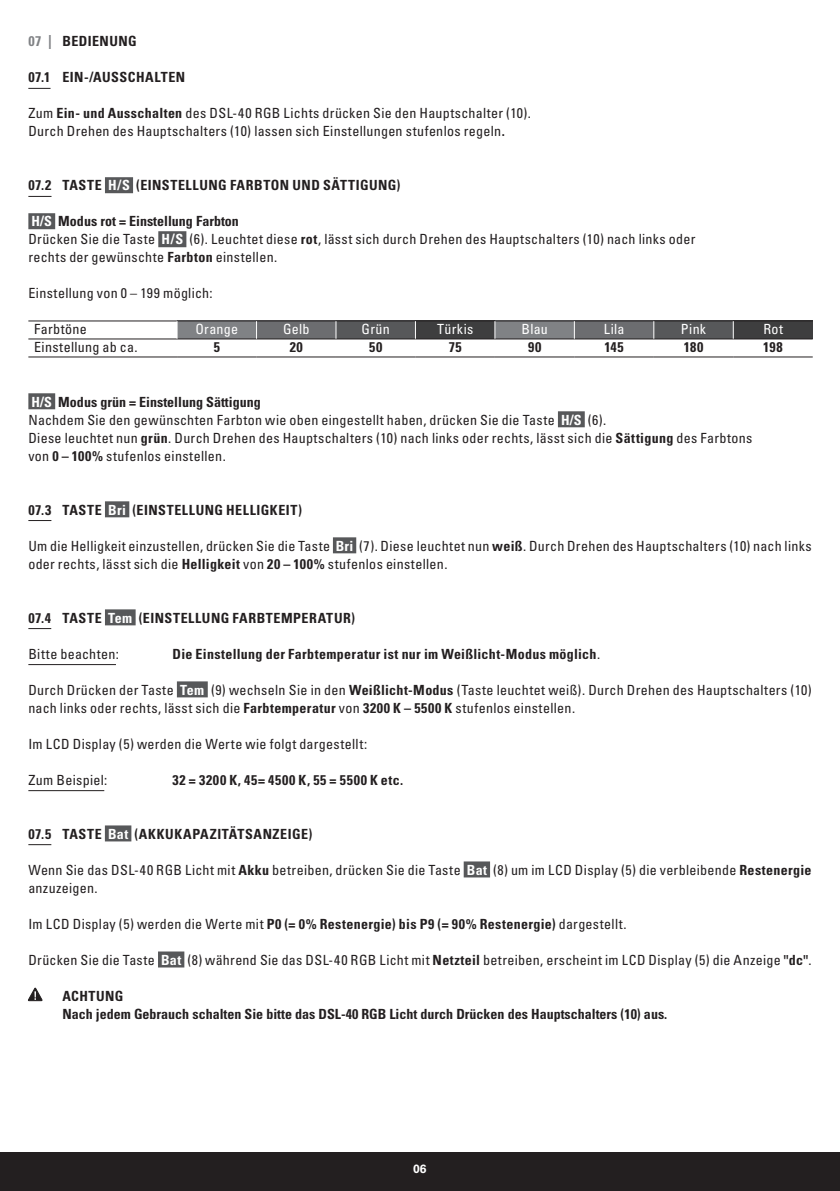
<style>
.page{position:relative;width:840px;height:1191px;background:#fff}
.page>*{position:absolute;margin:0;border:0;box-sizing:border-box;transform-origin:0 0}
.t1{font:condensed 14px/18px "Univers LTCYR 57";letter-spacing:.02em;color:#231f20}
.t2{font:14px "Univers LTCYR 67 Bold Cond";letter-spacing:.025em;color:#231f20}
.t3{font:14px/18px "Univers LTCYR 67 Bold Cond";color:#231f20}
.t4{font:condensed 14px "Univers LTCYR 57";letter-spacing:.025em;color:#fff}
.t5{font:14px "Univers LTCYR 67 Bold Cond";letter-spacing:.055em;color:#231f20}
.t6{font:700 12px "Univers LTCYR 65";color:#fff}
.s1{color:#808285}
.s2{font-family:"Univers LTCYR 67 Bold Cond";font-stretch:normal}
.s3{color:#fff}
.s4{font-family:"Univers LTCYR 67 Bold Cond";font-stretch:normal;color:#fff}
.s5{font-family:"Univers LTCYR 57";font-stretch:condensed}
</style>
<div class="page">
<div style="left:0;top:1152px;width:839px;height:39px;background:#231f20"></div>
<svg style="left:28px;top:88px;width:22px;height:1px"></svg>
<svg style="left:28px;top:196px;width:23px;height:1px"></svg>
<div style="left:105px;top:177px;width:28px;height:16px;background:#57585a"></div>
<div style="left:28px;top:213px;width:27px;height:16px;background:#57585a"></div>
<div style="left:158px;top:231px;width:28px;height:16px;background:#57585a"></div>
<div style="left:28px;top:393px;width:27px;height:16px;background:#57585a"></div>
<div style="left:557px;top:411px;width:27px;height:16px;background:#57585a"></div>
<svg style="left:28px;top:520px;width:23px;height:1px"></svg>
<div style="left:105px;top:501px;width:24px;height:16px;background:#57585a"></div>
<div style="left:333px;top:537px;width:23px;height:16px;background:#57585a"></div>
<svg style="left:28px;top:628px;width:23px;height:1px"></svg>
<div style="left:105px;top:609px;width:30px;height:16px;background:#57585a"></div>
<hr style="left:28px;top:664px;width:88px;height:1px;background:#231f20">
<div style="left:177px;top:681px;width:31px;height:16px;background:#57585a"></div>
<hr style="left:28px;top:790px;width:76px;height:1px;background:#231f20">
<svg style="left:28px;top:844px;width:23px;height:1px"></svg>
<div style="left:105px;top:825px;width:26px;height:16px;background:#57585a"></div>
<div style="left:463px;top:861px;width:27px;height:16px;background:#57585a"></div>
<div style="left:158px;top:951px;width:26px;height:16px;background:#57585a"></div>
<svg style="left:28px;top:987px;width:14px;height:13px"></svg>
<div style="left:177px;top:321px;width:79px;height:18px;background:#808285"></div>
<div style="left:256px;top:321px;width:80px;height:18px;background:#6c6d70"></div>
<div style="left:336px;top:321px;width:79px;height:18px;background:#57585a"></div>
<div style="left:415px;top:321px;width:79px;height:18px;background:#3e3e3f"></div>
<div style="left:494px;top:321px;width:80px;height:18px;background:#808285"></div>
<div style="left:574px;top:321px;width:79px;height:18px;background:#6c6d70"></div>
<div style="left:653px;top:321px;width:79px;height:18px;background:#57585a"></div>
<div style="left:732px;top:321px;width:80px;height:18px;background:#3e3e3f"></div>
<hr style="left:28px;top:321px;width:149px;height:1px;background:#231f20">
<hr style="left:177px;top:321px;width:79px;height:1px;background:#231f20">
<hr style="left:256px;top:321px;width:80px;height:1px;background:#231f20">
<hr style="left:336px;top:321px;width:79px;height:1px;background:#231f20">
<hr style="left:415px;top:321px;width:79px;height:1px;background:#231f20">
<hr style="left:494px;top:321px;width:80px;height:1px;background:#231f20">
<hr style="left:574px;top:321px;width:79px;height:1px;background:#231f20">
<hr style="left:653px;top:321px;width:79px;height:1px;background:#231f20">
<hr style="left:732px;top:321px;width:80px;height:1px;background:#231f20">
<hr style="left:28px;top:339px;width:149px;height:1px;background:#231f20">
<hr style="left:177px;top:339px;width:79px;height:1px;background:#231f20">
<hr style="left:256px;top:339px;width:80px;height:1px;background:#231f20">
<hr style="left:336px;top:339px;width:79px;height:1px;background:#231f20">
<hr style="left:415px;top:339px;width:79px;height:1px;background:#231f20">
<hr style="left:494px;top:339px;width:80px;height:1px;background:#231f20">
<hr style="left:574px;top:339px;width:79px;height:1px;background:#231f20">
<hr style="left:653px;top:339px;width:79px;height:1px;background:#231f20">
<hr style="left:732px;top:339px;width:80px;height:1px;background:#231f20">
<hr style="left:28px;top:357px;width:149px;height:1px;background:#231f20">
<hr style="left:177px;top:357px;width:79px;height:1px;background:#231f20">
<hr style="left:256px;top:357px;width:80px;height:1px;background:#231f20">
<hr style="left:336px;top:357px;width:79px;height:1px;background:#231f20">
<hr style="left:415px;top:357px;width:79px;height:1px;background:#231f20">
<hr style="left:494px;top:357px;width:80px;height:1px;background:#231f20">
<hr style="left:574px;top:357px;width:79px;height:1px;background:#231f20">
<hr style="left:653px;top:357px;width:79px;height:1px;background:#231f20">
<hr style="left:732px;top:357px;width:80px;height:1px;background:#231f20">
<svg style="left:256px;top:321px;width:1px;height:18px"></svg>
<svg style="left:335px;top:321px;width:1px;height:18px"></svg>
<svg style="left:415px;top:321px;width:1px;height:18px"></svg>
<svg style="left:573px;top:321px;width:1px;height:18px"></svg>
<svg style="left:653px;top:321px;width:1px;height:18px"></svg>
<svg style="left:732px;top:321px;width:1px;height:18px"></svg>
<svg style="left:494px;top:321px;width:1px;height:17px"></svg>
<p class="t2" style="left:28px;top:33px;width:110px"><span class="s1">07 |</span> BEDIENUNG</p>
<p class="t2" style="left:28px;top:69px;width:158px">07.1 EIN-/AUSSCHALTEN</p>
<p class="t1" style="left:28px;top:104px;width:503px">Zum <span class="s2">Ein- und Ausschalten</span> des DSL-40 RGB Lichts drücken Sie den Hauptschalter (10).<br>Durch Drehen des Hauptschalters (10) lassen sich Einstellungen stufenlos regeln<span class="s2">.</span></p>
<p class="t2" style="left:28px;top:177px;width:373px">07.2 TASTE <span class="s3">H/S</span> (EINSTELLUNG FARBTON UND SÄTTIGUNG)</p>
<p class="t3" style="left:32px;top:212px;width:209px"><span class="s3">H/S</span> Modus rot = Einstellung Farbton</p>
<p class="t1" style="left:28px;top:230px;width:668px">Drücken Sie die Taste <span class="s4">H/S</span> (6). Leuchtet diese <span class="s2">rot</span>, lässt sich durch Drehen des Hauptschalters (10) nach links oder rechts der gewünschte <span class="s2">Farbton</span> einstellen.</p>
<p class="t1" style="left:28px;top:284px;width:186px">Einstellung von 0 – 199 möglich:</p>
<p class="t1" style="left:34px;top:320px;width:54px">Farbtöne</p>
<p class="t4" style="left:195px;top:321px;width:44px">Orange</p>
<p class="t4" style="left:283px;top:321px;width:28px">Gelb</p>
<p class="t4" style="left:361px;top:321px;width:30px">Grün</p>
<p class="t4" style="left:437px;top:321px;width:38px">Türkis</p>
<p class="t4" style="left:521px;top:321px;width:28px">Blau</p>
<p class="t4" style="left:603px;top:321px;width:22px">Lila</p>
<p class="t4" style="left:680px;top:321px;width:27px">Pink</p>
<p class="t4" style="left:763px;top:321px;width:21px">Rot</p>
<p class="t1" style="left:34px;top:338px;width:105px">Einstellung ab ca.</p>
<p class="t2" style="left:213px;top:339px;width:8px">5</p>
<p class="t2" style="left:289px;top:339px;width:15px">20</p>
<p class="t2" style="left:369px;top:339px;width:15px">50</p>
<p class="t2" style="left:448px;top:339px;width:14px">75</p>
<p class="t2" style="left:527px;top:339px;width:15px">90</p>
<p class="t2" style="left:604px;top:339px;width:21px">145</p>
<p class="t2" style="left:683px;top:339px;width:21px">180</p>
<p class="t2" style="left:762px;top:339px;width:21px">198</p>
<p class="t3" style="left:32px;top:392px;width:230px"><span class="s3">H/S</span> Modus grün = Einstellung Sättigung</p>
<p class="t1" style="left:28px;top:410px;width:725px">Nachdem Sie den gewünschten Farbton wie oben eingestellt haben, drücken Sie die Taste <span class="s4">H/S</span> (6).<br>Diese leuchtet nun <span class="s2">grün</span>. Durch Drehen des Hauptschalters (10) nach links oder rechts, lässt sich die <span class="s2">Sättigung</span> des Farbtons von <span class="s2">0 – 100%</span> stufenlos einstellen.</p>
<p class="t2" style="left:28px;top:501px;width:275px">07.3 TASTE <span class="s3">Bri</span> (EINSTELLUNG HELLIGKEIT)</p>
<p class="t1" style="left:28px;top:536px;width:784px">Um die Helligkeit einzustellen, drücken Sie die Taste <span class="s4">Bri</span> (7). Diese leuchtet nun <span class="s2">weiß</span>. Durch Drehen des Hauptschalters (10) nach links oder rechts, lässt sich die <span class="s2">Helligkeit</span> von <span class="s2">20 – 100%</span> stufenlos einstellen.</p>
<p class="t2" style="left:28px;top:609px;width:328px">07.4 TASTE <span class="s3">Tem</span> (EINSTELLUNG FARBTEMPERATUR)</p>
<p class="t1" style="left:28px;top:644px;width:92px">Bitte beachten:</p>
<p class="t2" style="left:172px;top:645px;width:429px">Die Einstellung der Farbtemperatur ist nur im Weißlicht-Modus möglich<span class="s5">.</span></p>
<p class="t1" style="left:28px;top:680px;width:784px">Durch Drücken der Taste <span class="s4">Tem</span> (9) wechseln Sie in den <span class="s2">Weißlicht-Modus</span> (Taste leuchtet weiß). Durch Drehen des Hauptschalters (10) nach links oder rechts, lässt sich die <span class="s2">Farbtemperatur</span> von <span class="s2">3200 K – 5500 K</span> stufenlos einstellen.</p>
<p class="t1" style="left:28px;top:734px;width:340px">Im LCD Display (5) werden die Werte wie folgt dargestellt:</p>
<p class="t1" style="left:28px;top:770px;width:80px">Zum Beispiel:</p>
<p class="t5" style="left:172px;top:771px;width:232px">32 = 3200 K, 45= 4500 K, 55 = 5500 K etc.</p>
<p class="t2" style="left:28px;top:825px;width:285px">07.5 TASTE <span class="s3">Bat</span> (AKKUKAPAZITÄTSANZEIGE)</p>
<p class="t1" style="left:28px;top:860px;width:784px">Wenn Sie das DSL-40 RGB Licht mit <span class="s2">Akku</span> betreiben, drücken Sie die Taste <span class="s4">Bat</span> (8) um im LCD Display (5) die verbleibende <span class="s2">Restenergie </span>anzuzeigen.</p>
<p class="t1" style="left:28px;top:914px;width:599px">Im LCD Display (5) werden die Werte mit <span class="s2">P0 (= 0% Restenergie) bis P9 (= 90% Restenergie)</span> dargestellt.</p>
<p class="t1" style="left:28px;top:950px;width:784px">Drücken Sie die Taste <span class="s4">Bat</span> (8) während Sie das DSL-40 RGB Licht mit <span class="s2">Netzteil</span> betreiben, erscheint im LCD Display (5) die Anzeige <span class="s2">"dc"</span>.</p>
<p class="t3" style="left:62px;top:986px;width:606px">ACHTUNG<br>Nach jedem Gebrauch schalten Sie bitte das DSL-40 RGB Licht durch Drücken des Hauptschalters (10) aus.</p>
<p class="t6" style="left:413px;top:1160px;width:15px">06</p>
</div>
